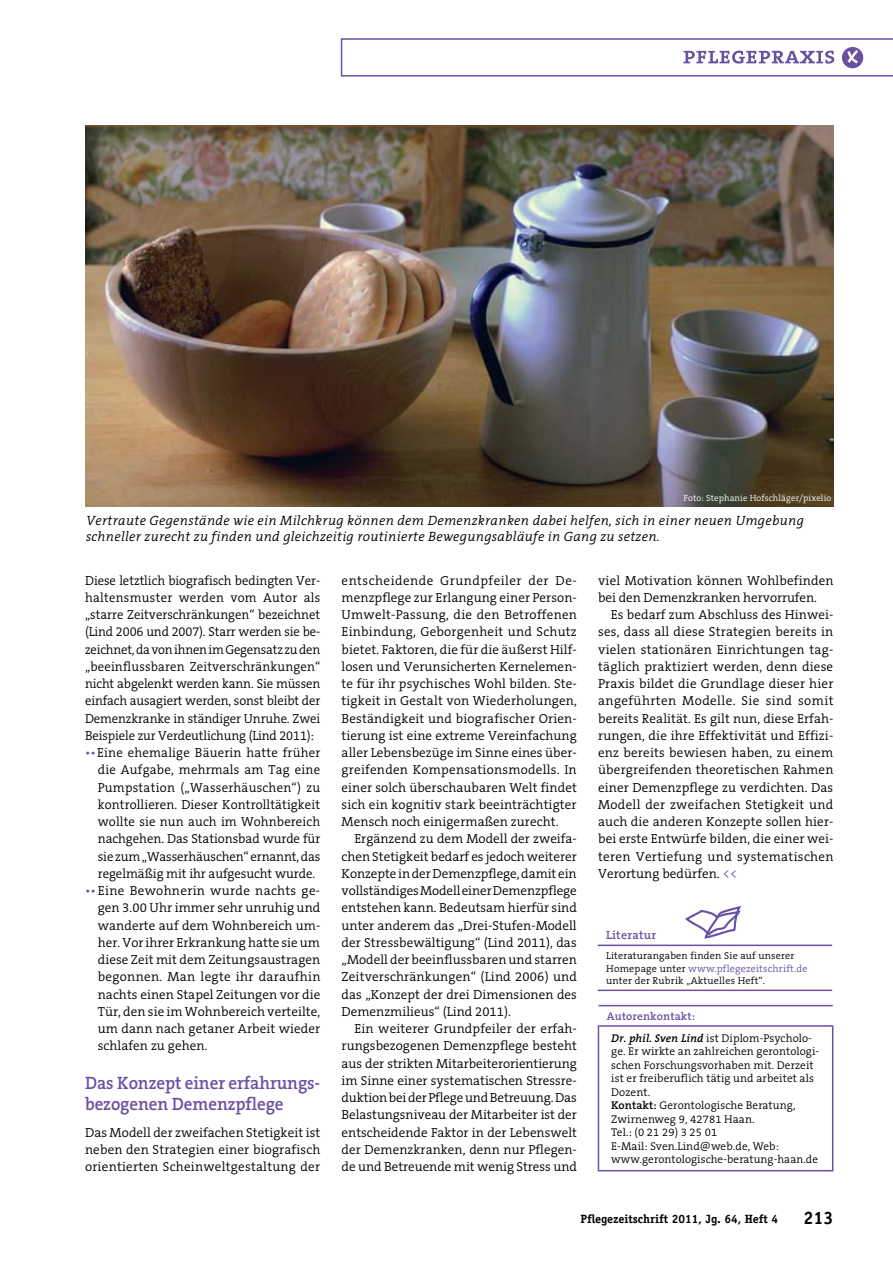
<style>
.page{position:relative;width:893px;height:1263px;background:#fff}
.page>*{position:absolute;margin:0;border:0;box-sizing:border-box;transform-origin:0 0}
.t1{font:600 18px/21px "The Serif B6";letter-spacing:-.005em;color:#6950a1;scale:.95 1}
.t2{font:700 18px "Officina Serif LT";color:#000}
.t3{font:italic 300 13.5px/16.5px "The Serif B4";letter-spacing:.02em;color:#000}
.t4{font:300 13.2px/17.2px "The Serif B4";letter-spacing:.005em;color:#000;text-align:justify}
.t5{font:700 12px "Officina Serif LT";color:#000}
.t6{font:600 12px "The Serif B6";letter-spacing:.02em;color:#6950a1}
.t7{font:300 11.25px/13.5px "The Serif B4";letter-spacing:.01em;color:#000}
.t8{font:600 11.25px "The Serif B6";letter-spacing:.01em;color:#6950a1}
.t9{font:300 10.2px/12.8px "The Serif B4";letter-spacing:.02em;color:#000}
.t10{font:300 9px "The Serif B4";letter-spacing:.01em;color:#fff}
.s1{color:#6950a1}
.s2{font-family:"The Serif B6";font-weight:600;font-style:italic}
.s3{font-family:"The Serif B6";font-weight:600}
</style>
<div class="page">
<svg style="left:341px;top:38px;width:552px;height:39px"></svg>
<hr style="left:598px;top:1005px;width:235px;height:1px;background:#6950a1">
<hr style="left:598px;top:1027px;width:1px;height:143px;background:#6950a1">
<hr style="left:598px;top:1025px;width:235px;height:2px;background:#6950a1">
<hr style="left:832px;top:1027px;width:1px;height:143px;background:#6950a1">
<hr style="left:598px;top:1170px;width:235px;height:1px;background:#6950a1">
<img style="left:85px;top:126px;width:748px;height:380px">
<hr style="left:598px;top:944px;width:234px;height:2px;background:#6950a1">
<hr style="left:598px;top:989px;width:234px;height:2px;background:#6950a1">
<svg style="left:683px;top:906px;width:60px;height:86px"></svg>
<p class="t10" style="left:684px;top:493px;width:149px">Foto: Stephanie Hofschläger/pixelio</p>
<p class="t3" style="left:86px;top:512px;width:719px">Vertraute Gegenstände wie ein Milchkrug können dem Demenzkranken dabei helfen, sich in einer neuen Umgebung schneller zurecht zu finden und gleichzeitig routinierte Bewegungsabläufe in Gang zu setzen.</p>
<p class="t4" style="left:85px;top:572px;width:237px">Diese letztlich biografisch bedingten Ver&shy;haltensmuster werden vom Autor als „starre Zeitverschränkungen“ bezeichnet (Lind 2006 und 2007). Starr werden sie be&shy;zeichnet, da von ihnen im Gegensatz zu den „beeinflussbaren Zeitverschränkungen“ nicht abgelenkt werden kann. Sie müssen einfach ausagiert werden, sonst bleibt der Demenzkranke in ständiger Unruhe. Zwei Beispiele zur Verdeutlichung (Lind 2011):</p>
<p class="t4" style="left:98px;top:744px;width:224px;text-indent:-13px"><span class="s1">••</span> Eine ehemalige Bäuerin hatte früher die Aufgabe, mehrmals am Tag eine Pumpstation („Wasserhäuschen“) zu kontrollieren. Dieser Kontrolltätigkeit wollte sie nun auch im Wohnbereich nachgehen. Das Stationsbad wurde für sie zum „Wasserhäuschen“ ernannt, das regelmäßig mit ihr aufgesucht wurde.</p>
<p class="t4" style="left:98px;top:882px;width:224px;text-indent:-13px"><span class="s1">••</span> Eine Bewohnerin wurde nachts ge&shy;gen 3.00 Uhr immer sehr unruhig und wanderte auf dem Wohnbereich um&shy;her. Vor ihrer Erkrankung hatte sie um diese Zeit mit dem Zeitungsaustragen begonnen. Man legte ihr daraufhin nachts einen Stapel Zeitungen vor die Tür, den sie im Wohnbereich verteilte, um dann nach getaner Arbeit wieder schlafen zu gehen.</p>
<h1 class="t1" style="left:85px;top:1073px;width:249px">Das Konzept einer erfahrungs&shy;bezogenen Demenzpflege</h1>
<p class="t4" style="left:85px;top:1124px;width:237px">Das Modell der zweifachen Stetigkeit ist neben den Strategien einer biografisch orientierten Scheinweltgestaltung der</p>
<p class="t4" style="left:342px;top:572px;width:237px">entscheidende Grundpfeiler der De&shy;menzpflege zur Erlangung einer Person-Umwelt-Passung, die den Betroffenen Einbindung, Geborgenheit und Schutz bietet. Faktoren, die für die äußerst Hilf&shy;losen und Verunsicherten Kernelemen&shy;te für ihr psychisches Wohl bilden. Ste&shy;tigkeit in Gestalt von Wiederholungen, Beständigkeit und biografischer Orien&shy;tierung ist eine extreme Vereinfachung aller Lebensbezüge im Sinne eines über&shy;greifenden Kompensationsmodells. In einer solch überschaubaren Welt findet sich ein kognitiv stark beeinträchtigter Mensch noch einigermaßen zurecht.</p>
<p class="t4" style="left:342px;top:831px;width:237px;text-indent:13px">Ergänzend zu dem Modell der zweifa&shy;chen Stetigkeit bedarf es jedoch weiterer Konzepte in der Demenzpflege, damit ein vollständiges Modell einer Demenzpflege entstehen kann. Bedeutsam hierfür sind unter anderem das „Drei-Stufen-Modell der Stressbewältigung“ (Lind 2011), das „Modell der beeinflussbaren und starren Zeitverschränkungen“ (Lind 2006) und das „Konzept der drei Dimensionen des Demenzmilieus“ (Lind 2011).</p>
<p class="t4" style="left:342px;top:1020px;width:237px;text-indent:13px">Ein weiterer Grundpfeiler der erfah&shy;rungsbezogenen Demenzpflege besteht aus der strikten Mitarbeiterorientierung im Sinne einer systematischen Stressre&shy;duktion bei der Pflege und Betreuung. Das Belastungsniveau der Mitarbeiter ist der entscheidende Faktor in der Lebenswelt der Demenzkranken, denn nur Pflegen&shy;de und Betreuende mit wenig Stress und</p>
<p class="t4" style="left:598px;top:572px;width:237px">viel Motivation können Wohlbefinden bei den Demenzkranken hervorrufen.</p>
<p class="t4" style="left:598px;top:606px;width:237px;text-indent:13px">Es bedarf zum Abschluss des Hinwei&shy;ses, dass all diese Strategien bereits in vielen stationären Einrichtungen tag&shy;täglich praktiziert werden, denn diese Praxis bildet die Grundlage dieser hier angeführten Modelle. Sie sind somit bereits Realität. Es gilt nun, diese Erfah&shy;rungen, die ihre Effektivität und Effizi&shy;enz bereits bewiesen haben, zu einem übergreifenden theoretischen Rahmen einer Demenzpflege zu verdichten. Das Modell der zweifachen Stetigkeit und auch die anderen Konzepte sollen hier&shy;bei erste Entwürfe bilden, die einer wei&shy;teren Vertiefung und systematischen Verortung bedürfen. <span class="s1">&lt;&lt;</span></p>
<p class="t6" style="left:606px;top:929px;width:52px">Literatur</p>
<p class="t9" style="left:606px;top:949px;width:203px">Literaturangaben finden Sie auf unserer<br>Homepage unter <span class="s1">www.pflegezeitschrift.de </span>unter der Rubrik „Aktuelles Heft“.</p>
<p class="t8" style="left:607px;top:1010px;width:90px">Autorenkontakt:</p>
<p class="t7" style="left:611px;top:1031px;width:210px"><span class="s2">Dr. phil. Sven Lind</span> ist Diplom-Psycholo&shy;ge. Er wirkte an zahlreichen gerontologi&shy;schen Forschungsvorhaben mit. Derzeit ist er freiberuflich tätig und arbeitet als Dozent.<br><span class="s3">Kontakt:</span> Gerontologische Beratung, Zwirnenweg 9, 42781 Haan.<br>Tel.: (0 21 29) 3 25 01<br>E-Mail: Sven.Lind@web.de, Web: www.gerontologische-beratung-haan.de</p>
<p class="t5" style="left:580px;top:1212px;width:199px">Pflegezeitschrift 2011, Jg. 64, Heft 4</p>
<h1 class="t2" style="left:803px;top:1206px;width:32px">213</h1>
</div>
